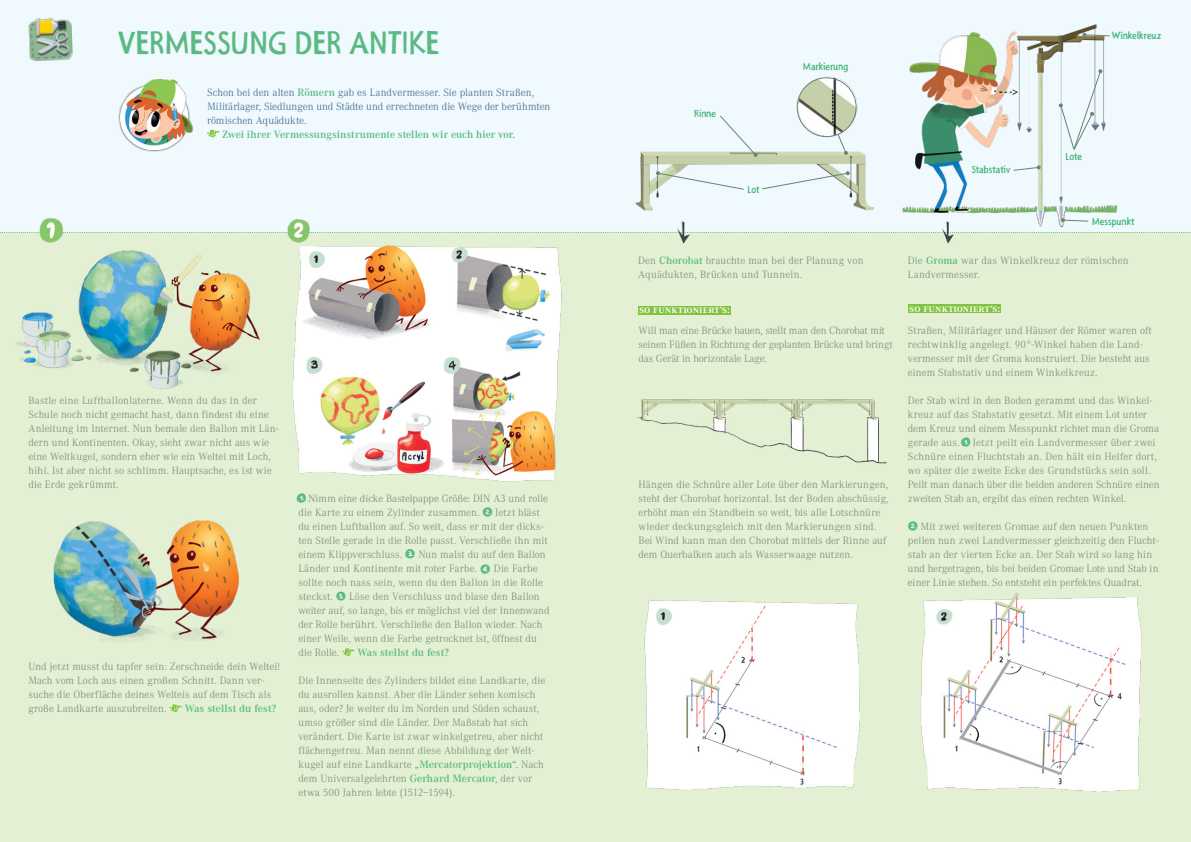
<style>
.page{position:relative;width:1191px;height:842px;background:#fff}
.page>*{position:absolute;margin:0;border:0;box-sizing:border-box;transform-origin:0 0}
.t1{font:32px "Frutimex Condensed";letter-spacing:.01em;color:#5bb982}
.t2{font:300 11px/14px "Corporate A";letter-spacing:.005em;color:#748f7a}
.t3{font:300 11px/14px "Corporate A";color:#3d688b}
.t4{font:300 11px/14px "Corporate A";letter-spacing:-.015em;color:#748f7a}
.t5{font:600 11px "Corporate A";color:#5bb982}
.t6{font:600 11px "Corporate ASC";letter-spacing:.015em;color:#fff}
.t7{font:10px "Frutimex Condensed";letter-spacing:.035em;color:#41b476}
.s1{font-weight:600;color:#5bb982}
.s2{font-family:"Frutimex Condensed";font-weight:400;color:#5bb982}
</style>
<div class="page">
<div style="left:0;top:232px;width:1191px;height:610px;background:#e3f0d4"></div>
<img style="left:0;top:6px;width:1191px;height:786px">
<img style="left:118px;top:79px;width:75px;height:73px">
<svg style="left:169px;top:704px;width:13px;height:8px"></svg>
<svg style="left:342px;top:648px;width:12px;height:8px"></svg>
<svg style="left:207px;top:130px;width:12px;height:8px"></svg>
<div style="left:908px;top:304px;width:93px;height:9px;background:#82c341"></div>
<div style="left:638px;top:306px;width:93px;height:8px;background:#82c341"></div>
<svg style="left:1082px;top:33px;width:28px;height:4px"></svg>
<svg style="left:1060px;top:218px;width:29px;height:4px"></svg>
<svg style="left:1012px;top:165px;width:29px;height:6px"></svg>
<svg style="left:719px;top:115px;width:39px;height:42px"></svg>
<svg style="left:837px;top:133px;width:11px;height:22px"></svg>
<svg style="left:656px;top:171px;width:89px;height:19px"></svg>
<svg style="left:761px;top:171px;width:89px;height:19px"></svg>
<svg style="left:1058px;top:69px;width:44px;height:82px"></svg>
<div style="left:796px;top:77px;width:60px;height:60px;border:1px solid #68856f;border-radius:50%"></div>
<img style="left:677px;top:222px;width:12px;height:22px">
<img style="left:942px;top:222px;width:11px;height:22px">
<img style="left:28px;top:17px;width:45px;height:44px">
<h1 class="t1" style="left:118px;top:22px;width:322px">Vermessung der antike</h1>
<p class="t3" style="left:207px;top:85px;width:345px">Schon bei den alten <span class="s1">Römern</span> gab es Landvermesser. Sie planten Straßen,<br>Militärlager, Siedlungen und Städte und errechneten die Wege der berühmten römischen Aquädukte.</p>
<p class="t5" style="left:222px;top:128px;width:295px">Zwei ihrer Vermessungsinstrumente stellen wir euch hier vor.</p>
<p class="t2" style="left:28px;top:394px;width:252px">Bastle eine Luftballonlaterne. Wenn du das in der Schule noch nicht gemacht hast, dann findest du eine Anleitung im Internet. Nun bemale den Ballon mit Län&shy;dern und Kontinenten. Okay, sieht zwar nicht aus wie eine Weltkugel, sondern eher wie ein Weltei mit Loch, hihi. Ist aber nicht so schlimm. Hauptsache, es ist wie die Erde gekrümmt.</p>
<p class="t2" style="left:28px;top:660px;width:253px">Und jetzt musst du tapfer sein: Zerschneide dein Weltei!<br>Mach vom Loch aus einen großen Schnitt. Dann ver&shy;suche die Oberfläche deines Welteis auf dem Tisch als große Landkarte auszubreiten.</p>
<p class="t5" style="left:185px;top:702px;width:93px">Was stellst du fest?</p>
<p class="t2" style="left:298px;top:492px;width:252px"><span class="s2">Õ</span> Nimm eine dicke Bastelpappe Größe: DIN A3 und rolle die Karte zu einem Zylinder zusammen. <span class="s2">”</span> Jetzt bläst du einen Luftballon auf. So weit, dass er mit der dicks&shy;ten Stelle gerade in die Rolle passt. Verschließe ihn mit einem Klippverschluss. <span class="s2">á</span> Nun malst du auf den Ballon Länder und Kontinente mit roter Farbe. <span class="s2">à</span> Die Farbe sollte noch nass sein, wenn du den Ballon in die Rolle steckst. <span class="s2">â</span> Löse den Verschluss und blase den Ballon weiter auf, so lange, bis er möglichst viel der Innenwand der Rolle berührt. Verschließe den Ballon wieder. Nach einer Weile, wenn die Farbe getrocknet ist, öffnest du die Rolle.</p>
<p class="t5" style="left:357px;top:646px;width:93px">Was stellst du fest?</p>
<p class="t2" style="left:298px;top:674px;width:248px">Die Innenseite des Zylinders bildet eine Landkarte, die du ausrollen kannst. Aber die Länder sehen komisch aus, oder? Je weiter du im Norden und Süden schaust, umso größer sind die Länder. Der Maßstab hat sich verändert. Die Karte ist zwar winkelgetreu, aber nicht flächengetreu. Man nennt diese Abbildung der Welt&shy;kugel auf eine Landkarte <span class="s1">„Mercatorprojektion“</span>. Nach dem Universalgelehrten <span class="s1">Gerhard Mercator</span>, der vor etwa 500 Jahren lebte (1512–1594).</p>
<p class="t7" style="left:694px;top:108px;width:23px">Rinne</p>
<p class="t7" style="left:747px;top:183px;width:14px">Lot</p>
<p class="t7" style="left:803px;top:60px;width:47px">Markierung</p>
<p class="t2" style="left:638px;top:253px;width:227px">Den <span class="s1">Chorobat</span> brauchte man bei der Planung von<br>Aquädukten, Brücken und Tunneln.</p>
<p class="t7" style="left:971px;top:164px;width:40px">Stabstativ</p>
<p class="t7" style="left:1112px;top:29px;width:50px">Winkelkreuz</p>
<p class="t7" style="left:1065px;top:150px;width:18px">Lote</p>
<p class="t7" style="left:1092px;top:215px;width:44px">Messpunkt</p>
<p class="t2" style="left:908px;top:253px;width:222px">Die <span class="s1">Groma</span> war das Winkelkreuz der römischen<br>Landvermesser.</p>
<p class="t6" style="left:639px;top:303px;width:92px">so funktioniert’s:</p>
<p class="t6" style="left:909px;top:302px;width:92px">so funktioniert’s:</p>
<p class="t4" style="left:638px;top:323px;width:256px">Will man eine Brücke bauen, stellt man den Chorobat mit seinen Füßen in Richtung der geplanten Brücke und bringt das Gerät in horizontale Lage.</p>
<p class="t2" style="left:638px;top:478px;width:252px">Hängen die Schnüre aller Lote über den Markierungen, steht der Chorobat horizontal. Ist der Boden abschüssig, erhöht man ein Standbein so weit, bis alle Lotschnüre wieder deckungsgleich mit den Markierungen sind.<br>Bei Wind kann man den Chorobat mittels der Rinne auf dem Querbalken auch als Wasserwaage nutzen.</p>
<p class="t2" style="left:908px;top:323px;width:245px">Straßen, Militärlager und Häuser der Römer waren oft rechtwinklig angelegt. 90°-Winkel haben die Land&shy;vermesser mit der Groma konstruiert. Die besteht aus einem Stabstativ und einem Winkelkreuz.</p>
<p class="t2" style="left:908px;top:394px;width:253px">Der Stab wird in den Boden gerammt und das Winkel&shy;kreuz auf das Stabstativ gesetzt. Mit einem Lot unter dem Kreuz und einem Messpunkt richtet man die Groma gerade aus. <span class="s2">Õ</span> Jetzt peilt ein Landvermesser über zwei Schnüre einen Fluchtstab an. Den hält ein Helfer dort, wo später die zweite Ecke des Grundstücks sein soll.<br>Peilt man danach über die beiden anderen Schnüre einen zweiten Stab an, ergibt das einen rechten Winkel.</p>
<p class="t2" style="left:908px;top:520px;width:252px"><span class="s2">”</span> Mit zwei weiteren Gromae auf den neuen Punkten peilen nun zwei Landvermesser gleichzeitig den Flucht&shy;stab an der vierten Ecke an. Der Stab wird so lang hin und hergetragen, bis bei beiden Gromae Lote und Stab in einer Linie stehen. So entsteht ein perfektes Quadrat.</p>
</div>
